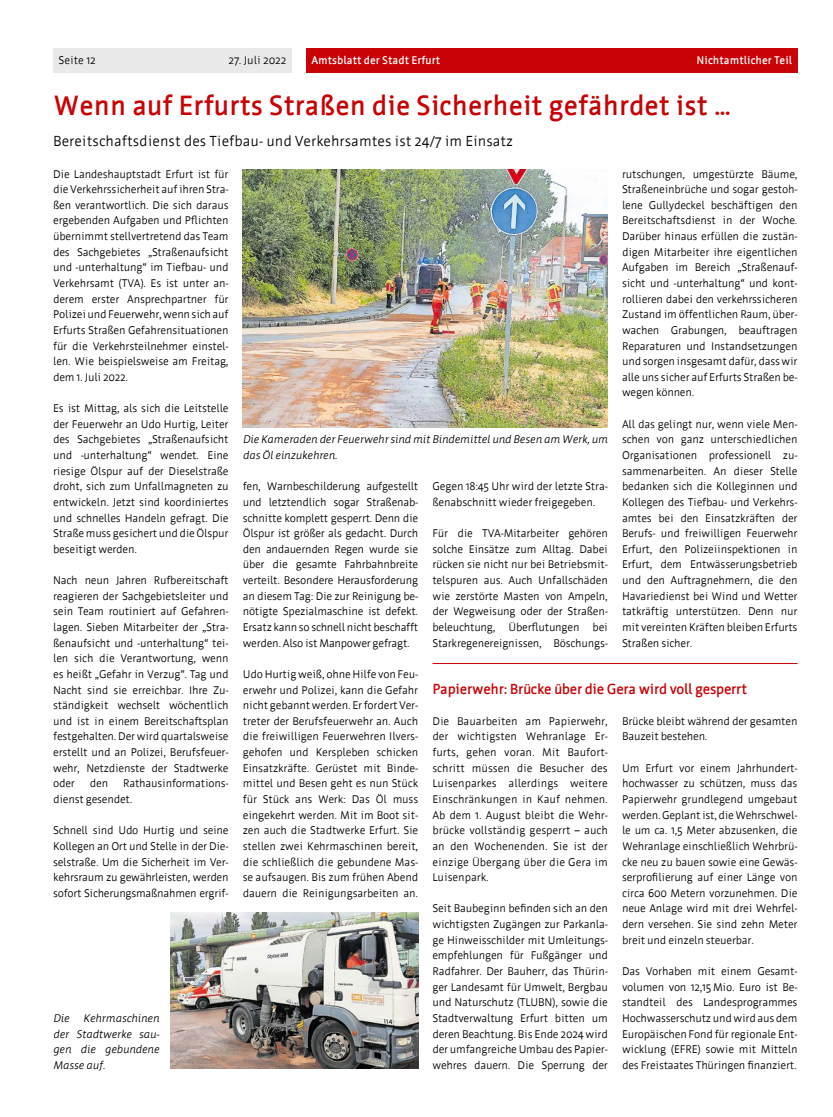
<style>
.page{position:relative;width:833px;height:1117px;background:#fff}
.page>*{position:absolute;margin:0;border:0;box-sizing:border-box;transform-origin:0 0}
.H1-u1{font:700 27.5px "Werk";color:#c80205}
.P-uz{font:14.38px "Werk";color:#000}
.H1-u4{font:700 14.38px "Werk";letter-spacing:-.02em;color:#c80205}
.P-Normal{font:11px/15.6px "Werk";letter-spacing:-.02em;color:#000;text-align:justify}
.t1{font:italic 11px/15.6px "Werk";letter-spacing:-.02em;color:#000}
.t2{font:700 11px "Werk";color:#fff}
.P-Normal-2{font:11px "Werk";color:#000}
</style>
<div class="page">
<div style="left:53px;top:48px;width:239px;height:25px;background:#e9e9e9"></div>
<div style="left:306px;top:48px;width:491px;height:25px;background:#c80205"></div>
<img style="left:243px;top:169px;width:365px;height:258px">
<img style="left:170px;top:912px;width:248px;height:156px">
<hr style="left:432px;top:663px;width:365px;height:1px;background:#c80205">
<p class="P-Normal" style="left:58px;top:53px;width:39px">Seite 12</p>
<p class="P-Normal-2" style="left:228px;top:54px;width:60px">27. Juli 2022</p>
<p class="t2" style="left:311px;top:55px;width:131px">Amtsblatt der Stadt Erfurt</p>
<p class="t2" style="left:696px;top:55px;width:97px">Nichtamtlicher Teil</p>
<h1 class="H1-u1" style="left:53px;top:90px;width:680px">Wenn auf Erfurts Straßen die Sicherheit gefährdet ist …</h1>
<p class="P-uz" style="left:53px;top:133px;width:461px">Bereitschaftsdienst des Tiefbau- und Verkehrsamtes ist 24/7 im Einsatz</p>
<p class="P-Normal" style="left:53px;top:166px;width:177px">Die Landeshauptstadt Erfurt ist für die Verkehrssicherheit auf ihren Stra&shy;ßen verantwortlich. Die sich daraus ergebenden Aufgaben und Pflichten übernimmt stellvertretend das Team des Sachgebietes „Straßenaufsicht und -unterhaltung“ im Tiefbau- und Verkehrsamt (TVA). Es ist unter an&shy;derem erster Ansprechpartner für Polizei und Feuerwehr, wenn sich auf Erfurts Straßen Gefahrensituationen für die Verkehrsteilnehmer einstel&shy;len. Wie beispielsweise am Freitag, dem 1. Juli 2022.</p>
<p class="P-Normal" style="left:53px;top:400px;width:177px">Es ist Mittag, als sich die Leitstelle der Feuerwehr an Udo Hurtig, Leiter des Sachgebietes „Straßenaufsicht und -unterhaltung“ wendet. Eine riesige Ölspur auf der Dieselstraße droht, sich zum Unfallmagneten zu entwickeln. Jetzt sind koordiniertes und schnelles Handeln gefragt. Die Straße muss gesichert und die Ölspur beseitigt werden.</p>
<p class="P-Normal" style="left:53px;top:572px;width:177px">Nach neun Jahren Rufbereitschaft reagieren der Sachgebietsleiter und sein Team routiniert auf Gefahren&shy;lagen. Sieben Mitarbeiter der „Stra&shy;ßenaufsicht und -unterhaltung“ tei&shy;len sich die Verantwortung, wenn es heißt „Gefahr in Verzug“. Tag und Nacht sind sie erreichbar. Ihre Zu&shy;ständigkeit wechselt wöchentlich und ist in einem Bereitschaftsplan festgehalten. Der wird quartalsweise erstellt und an Polizei, Berufsfeuer&shy;wehr, Netzdienste der Stadtwerke oder</p>
<p class="P-Normal" style="left:622px;top:166px;width:177px">rutschungen, umgestürzte Bäume, Straßeneinbrüche und sogar gestoh&shy;lene Gullydeckel beschäftigen den Bereitschaftsdienst in der Woche.<br>Darüber hinaus erfüllen die zustän&shy;digen Mitarbeiter ihre eigentlichen Aufgaben im Bereich „Straßenauf&shy;sicht und -unterhaltung“ und kont&shy;rollieren dabei den verkehrssicheren Zustand im öffentlichen Raum, über&shy;wachen Grabungen, beauftragen Reparaturen und Instandsetzungen und sorgen insgesamt dafür, dass wir alle uns sicher auf Erfurts Straßen be&shy;wegen können.</p>
<p class="P-Normal" style="left:622px;top:416px;width:177px">All das gelingt nur, wenn viele Men&shy;schen von ganz unterschiedlichen Organisationen professionell zu&shy;sammenarbeiten. An dieser Stelle bedanken sich die Kolleginnen und Kollegen des Tiefbau- und Verkehrs&shy;amtes bei den Einsatzkräften der Berufs- und freiwilligen Feuerwehr Erfurt, den Polizeiinspektionen in Erfurt, dem Entwässerungsbetrieb und den Auftragnehmern, die den Havariedienst bei Wind und Wetter tatkräftig unterstützen. Denn nur mit vereinten Kräften bleiben Erfurts Straßen sicher.</p>
<p class="t1" style="left:243px;top:431px;width:366px">Die Kameraden der Feuerwehr sind mit Bindemittel und Besen am Werk, um das Öl einzukehren.</p>
<p class="P-Normal" style="left:243px;top:478px;width:177px">fen, Warnbeschilderung aufgestellt und letztendlich sogar Straßenab&shy;schnitte komplett gesperrt. Denn die Ölspur ist größer als gedacht. Durch den andauernden Regen wurde sie über die gesamte Fahrbahnbreite verteilt. Besondere Herausforderung an diesem Tag: Die zur Reinigung be&shy;nötigte Spezialmaschine ist defekt.<br>Ersatz kann so schnell nicht beschafft werden. Also ist Manpower gefragt.</p>
<p class="P-Normal" style="left:243px;top:666px;width:177px">Udo Hurtig weiß, ohne Hilfe von Feu&shy;erwehr und Polizei, kann die Gefahr nicht gebannt werden. Er fordert Ver&shy;treter der Berufsfeuerwehr an. Auch die freiwilligen Feuerwehren Ilvers&shy;gehofen und Kerspleben schicken Einsatzkräfte. Gerüstet mit Binde&shy;mittel und Besen geht es nun Stück für Stück ans Werk: Das Öl muss eingekehrt werden. Mit im Boot sit&shy;zen auch die Stadtwerke Erfurt. Sie stellen zwei Kehrmaschinen bereit, die schließlich die gebundene Mas&shy;se aufsaugen. Bis zum frühen Abend dauern die Reinigungsarbeiten an.</p>
<p class="P-Normal" style="left:432px;top:478px;width:177px">Gegen 18:45 Uhr wird der letzte Stra&shy;ßenabschnitt wieder freigegeben.</p>
<p class="P-Normal" style="left:432px;top:525px;width:177px">Für die TVA-Mitarbeiter gehören solche Einsätze zum Alltag. Dabei rücken sie nicht nur bei Betriebsmit&shy;telspuren aus. Auch Unfallschäden wie zerstörte Masten von Ampeln, der Wegweisung oder der Straßen&shy;beleuchtung, Überflutungen bei Starkregenereignissen, Böschungs-</p>
<h1 class="H1-u4" style="left:432px;top:680px;width:316px">Papierwehr: Brücke über die Gera wird voll gesperrt</h1>
<p class="P-Normal" style="left:432px;top:713px;width:177px">Die Bauarbeiten am Papierwehr, der wichtigsten Wehranlage Er&shy;furts, gehen voran. Mit Baufort&shy;schritt müssen die Besucher des Luisenparkes allerdings weitere Einschränkungen in Kauf nehmen.<br>Ab dem 1. August bleibt die Wehr&shy;brücke vollständig gesperrt – auch an den Wochenenden. Sie ist der einzige Übergang über die Gera im Luisenpark.</p>
<p class="P-Normal" style="left:432px;top:900px;width:177px">Seit Baubeginn befinden sich an den wichtigsten Zugängen zur Parkanla&shy;ge Hinweisschilder mit Umleitungs&shy;empfehlungen für Fußgänger und Radfahrer. Der Bauherr, das Thürin&shy;ger Landesamt für Umwelt, Bergbau und Naturschutz (TLUBN), sowie die Stadtverwaltung Erfurt bitten um deren Beachtung. Bis Ende 2024 wird der umfangreiche Umbau des Papier&shy;wehres dauern. Die Sperrung der</p>
<p class="P-Normal" style="left:622px;top:713px;width:177px">Brücke bleibt während der gesamten<br>Bauzeit bestehen.</p>
<p class="P-Normal" style="left:622px;top:760px;width:177px">Um Erfurt vor einem Jahrhundert&shy;hochwasser zu schützen, muss das Papierwehr grundlegend umgebaut werden. Geplant ist, die Wehrschwel&shy;le um ca. 1,5 Meter abzusenken, die Wehranlage einschließlich Wehrbrü&shy;cke neu zu bauen sowie eine Gewäs&shy;serprofilierung auf einer Länge von circa 600 Metern vorzunehmen. Die neue Anlage wird mit drei Wehrfel&shy;dern versehen. Sie sind zehn Meter breit und einzeln steuerbar.</p>
<p class="P-Normal" style="left:622px;top:963px;width:177px">Das Vorhaben mit einem Gesamt&shy;volumen von 12,15 Mio. Euro ist Be&shy;standteil des Landesprogrammes Hochwasserschutz und wird aus dem Europäischen Fond für regionale Ent&shy;wicklung (EFRE) sowie mit Mitteln des Freistaates Thüringen finanziert.</p>
<p class="P-Normal" style="left:53px;top:775px;width:177px;text-indent:70px">Rathausinformations&shy;dienst gesendet.</p>
<p class="P-Normal" style="left:53px;top:822px;width:177px">Schnell sind Udo Hurtig und seine Kollegen an Ort und Stelle in der Die&shy;selstraße. Um die Sicherheit im Ver&shy;kehrsraum zu gewährleisten, werden sofort Sicherungsmaßnahmen ergrif-</p>
<p class="P-Normal" style="left:90px;top:775px;width:20px">den</p>
<p class="t1" style="left:53px;top:1010px;width:108px;text-align:justify">Die Kehrmaschinen der Stadtwerke sau&shy;gen die gebundene Masse auf.</p>
</div>
